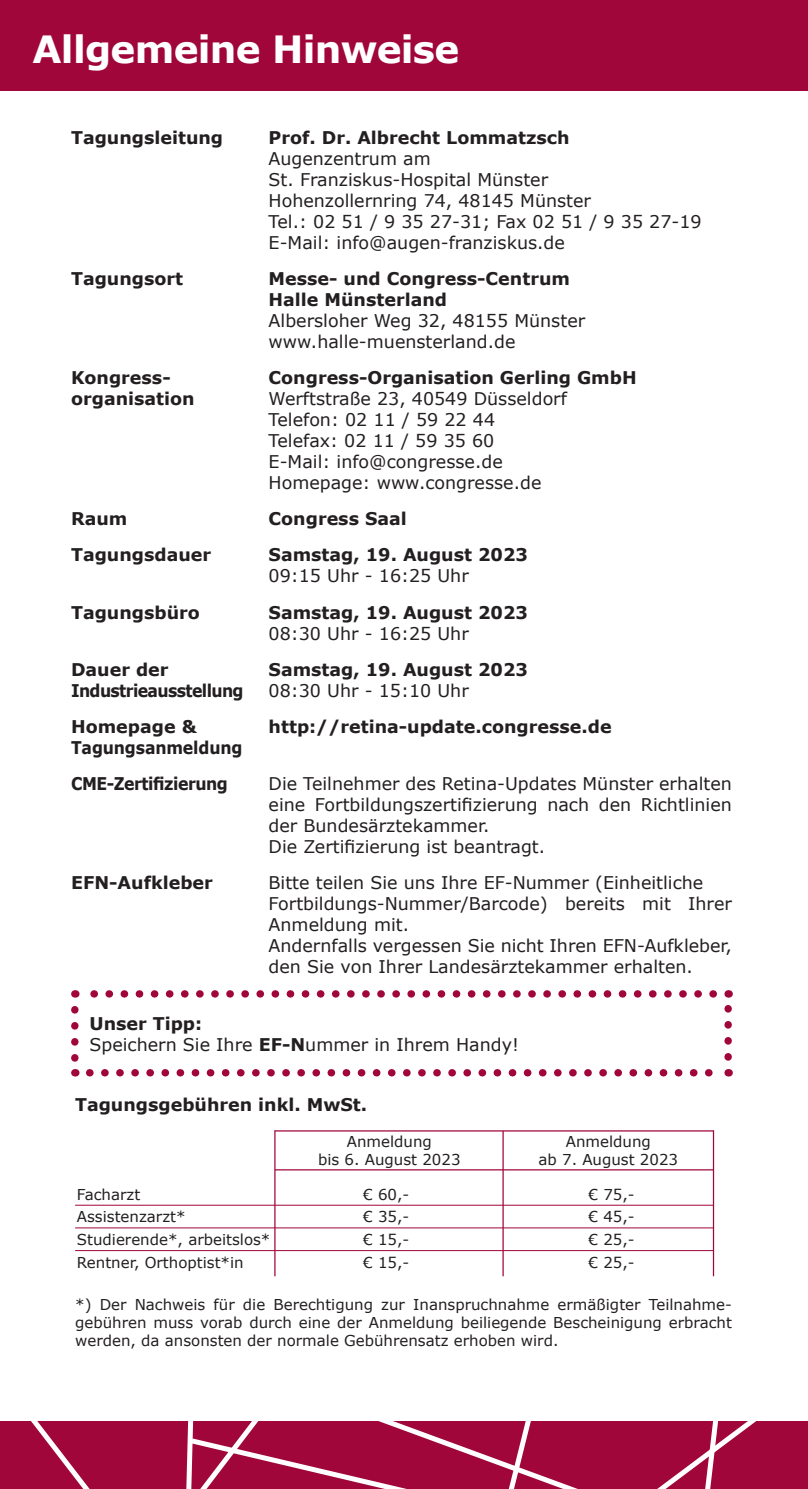
<style>
.page{position:relative;width:808px;height:1489px;background:#fff}
.page>*{position:absolute;margin:0;border:0;box-sizing:border-box;transform-origin:0 0}
.t1{font:700 37.5px "Verdana";letter-spacing:-.02em;color:#fff}
.t2{font:17.5px/21px "Verdana";color:#231f20}
.t3{font:700 17.5px/21px "Verdana";color:#231f20}
.t4{font:700 17.5px "Verdana";letter-spacing:-.04em;color:#231f20;scale:.9 1}
.t5{font:700 17.5px "Verdana";letter-spacing:-.03em;color:#231f20;scale:.9 1}
.t6{font:700 17.5px "Verdana";color:#231f20;scale:.9 1}
.t7{font:15px/18px "Verdana";color:#231f20;text-align:justify}
.s1{font-weight:400}
.s2{font-weight:700}
</style>
<div class="page">
<div style="left:0;top:0;width:808px;height:90px;background:#a0063a"></div>
<svg style="left:90px;top:1069px;width:623px;height:7px"></svg>
<svg style="left:90px;top:990px;width:623px;height:7px"></svg>
<svg style="left:71px;top:1009px;width:8px;height:67px"></svg>
<svg style="left:724px;top:990px;width:8px;height:66px"></svg>
<svg style="left:0;top:1421px;width:808px;height:67px;background:#a71949"></svg>
<hr style="left:275px;top:1130px;width:438px;height:1px;background:#a0063a">
<hr style="left:275px;top:1169px;width:438px;height:1px;background:#a0063a">
<hr style="left:502px;top:1130px;width:2px;height:146px;background:#a0063a">
<hr style="left:274px;top:1130px;width:2px;height:146px;background:#a0063a">
<hr style="left:713px;top:1130px;width:1px;height:146px;background:#a0063a">
<hr style="left:75px;top:1204px;width:638px;height:1px;background:#a0063a">
<hr style="left:75px;top:1227px;width:638px;height:1px;background:#a0063a">
<hr style="left:75px;top:1249px;width:638px;height:1px;background:#a0063a">
<p class="t1" style="left:33px;top:25px;width:428px">Allgemeine Hinweise</p>
<p class="t3" style="left:71px;top:127px;width:154px">Tagungsleitung</p>
<p class="t3" style="left:269px;top:127px;width:303px">Prof. Dr. Albrecht Lommatzsch</p>
<p class="t2" style="left:269px;top:149px;width:164px">Augenzentrum am</p>
<p class="t2" style="left:269px;top:170px;width:281px">St. Franziskus-Hospital Münster</p>
<p class="t2" style="left:269px;top:191px;width:324px">Hohenzollernring 74, 48145 Münster</p>
<p class="t2" style="left:269px;top:212px;width:435px">Tel.: 02 51 / 9 35 27-31; Fax 02 51 / 9 35 27-19</p>
<p class="t2" style="left:269px;top:233px;width:298px">E-Mail: info@augen-franziskus.de</p>
<p class="t3" style="left:71px;top:268px;width:114px">Tagungsort</p>
<p class="t3" style="left:269px;top:268px;width:303px">Messe- und Congress-Centrum</p>
<p class="t3" style="left:269px;top:289px;width:180px">Halle Münsterland</p>
<p class="t2" style="left:269px;top:311px;width:318px">Albersloher Weg 32, 48155 Münster</p>
<p class="t2" style="left:269px;top:332px;width:248px">www.halle-muensterland.de</p>
<p class="t3" style="left:71px;top:367px;width:101px">Kongress-</p>
<p class="t3" style="left:269px;top:367px;width:370px">Congress-Organisation Gerling GmbH</p>
<p class="t3" style="left:71px;top:388px;width:125px">organisation</p>
<p class="t2" style="left:269px;top:389px;width:300px">Werftstraße 23, 40549 Düsseldorf</p>
<p class="t2" style="left:269px;top:410px;width:228px">Telefon: 02 11 / 59 22 44</p>
<p class="t2" style="left:269px;top:431px;width:227px">Telefax: 02 11 / 59 35 60</p>
<p class="t2" style="left:269px;top:452px;width:236px">E-Mail: info@congresse.de</p>
<p class="t2" style="left:269px;top:473px;width:274px">Homepage: www.congresse.de</p>
<p class="t3" style="left:71px;top:508px;width:58px">Raum</p>
<p class="t3" style="left:269px;top:508px;width:140px">Congress Saal</p>
<p class="t3" style="left:71px;top:544px;width:142px">Tagungsdauer</p>
<p class="t3" style="left:269px;top:544px;width:261px">Samstag, 19. August 2023<br><span class="s1">09:15 Uhr - 16:25 Uhr</span></p>
<p class="t3" style="left:71px;top:601px;width:130px">Tagungsbüro</p>
<p class="t3" style="left:269px;top:601px;width:261px">Samstag, 19. August 2023<br><span class="s1">08:30 Uhr - 16:25 Uhr</span></p>
<p class="t3" style="left:71px;top:658px;width:99px">Dauer der</p>
<p class="t3" style="left:269px;top:658px;width:261px">Samstag, 19. August 2023</p>
<p class="t4" style="left:71px;top:678px;width:193px">Industrieausstellung</p>
<p class="t2" style="left:269px;top:680px;width:202px">08:30 Uhr - 15:10 Uhr</p>
<p class="t3" style="left:71px;top:715px;width:127px">Homepage &amp;</p>
<p class="t3" style="left:269px;top:715px;width:345px">http://retina-update.congresse.de</p>
<p class="t6" style="left:71px;top:735px;width:192px">Tagungsanmeldung</p>
<p class="t5" style="left:71px;top:771px;width:176px">CME-Zertifizierung</p>
<p class="t2" style="left:269px;top:773px;width:465px;text-align:justify">Die Teilnehmer des Retina-Updates Münster erhalten eine Fortbildungszertifizierung nach den Richtlinien der Bundesärztekammer.</p>
<p class="t2" style="left:269px;top:836px;width:278px">Die Zertifizierung ist beantragt.</p>
<p class="t3" style="left:71px;top:871px;width:143px">EFN-Aufkleber</p>
<p class="t2" style="left:269px;top:872px;width:436px">Bitte teilen Sie uns Ihre EF-Nummer (Einheitliche</p>
<p class="t2" style="left:269px;top:893px;width:465px">Fortbildungs-Nummer/Barcode) bereits mit Ihrer<br>Anmeldung mit.</p>
<p class="t2" style="left:269px;top:935px;width:465px">Andernfalls vergessen Sie nicht Ihren EFN-Aufkleber, den Sie von Ihrer Landesärztekammer erhalten.</p>
<p class="t3" style="left:89px;top:1012px;width:114px">Unser Tipp:</p>
<p class="t2" style="left:89px;top:1033px;width:431px">Speichern Sie Ihre <span class="s2">EF-N</span>ummer in Ihrem Handy!</p>
<p class="t3" style="left:75px;top:1094px;width:294px">Tagungsgebühren inkl. MwSt.</p>
<p class="t7" style="left:347px;top:1132px;width:87px">Anmeldung</p>
<p class="t7" style="left:318px;top:1150px;width:144px">bis 6. August 2023</p>
<p class="t7" style="left:566px;top:1132px;width:87px">Anmeldung</p>
<p class="t7" style="left:538px;top:1150px;width:141px">ab 7. August 2023</p>
<p class="t7" style="left:77px;top:1185px;width:65px">Facharzt</p>
<p class="t7" style="left:363px;top:1185px;width:48px">€ 60,-</p>
<p class="t7" style="left:588px;top:1185px;width:48px">€ 75,-</p>
<p class="t7" style="left:363px;top:1207px;width:48px">€ 35,-</p>
<p class="t7" style="left:363px;top:1230px;width:48px">€ 15,-</p>
<p class="t7" style="left:363px;top:1253px;width:48px">€ 15,-</p>
<p class="t7" style="left:77px;top:1207px;width:110px">Assistenzarzt*</p>
<p class="t7" style="left:77px;top:1230px;width:195px">Studierende*, arbeitslos*</p>
<p class="t7" style="left:77px;top:1253px;width:168px">Rentner, Orthoptist*in</p>
<p class="t7" style="left:588px;top:1207px;width:48px">€ 45,-</p>
<p class="t7" style="left:588px;top:1230px;width:48px">€ 25,-</p>
<p class="t7" style="left:588px;top:1253px;width:48px">€ 25,-</p>
<p class="t7" style="left:75px;top:1296px;width:658px">*) Der Nachweis für die Berechtigung zur Inanspruchnahme ermäßigter Teilnahme&shy;gebühren muss vorab durch eine der Anmeldung beiliegende Bescheinigung erbracht werden, da ansonsten der normale Gebührensatz erhoben wird.</p>
</div>
